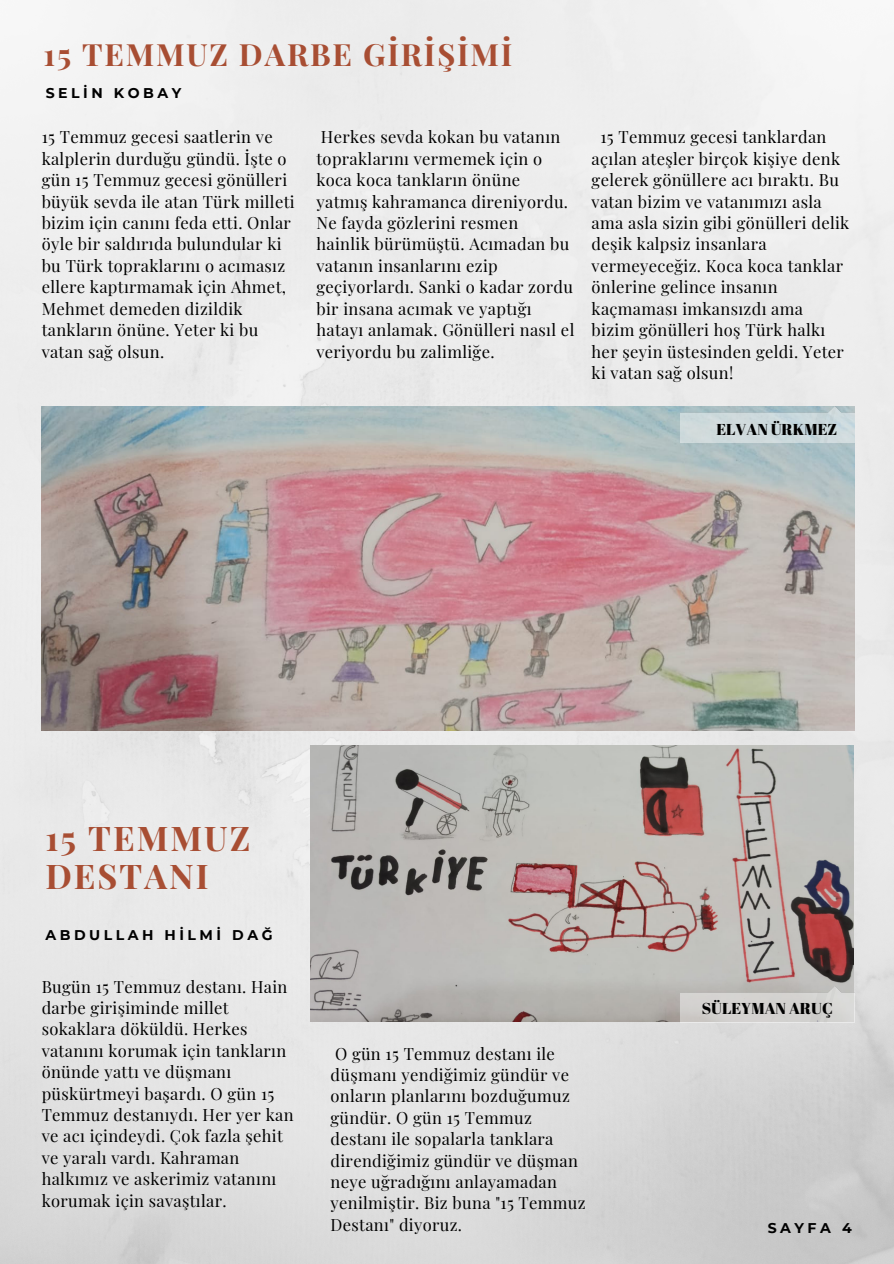
<style>
.page{position:relative;width:894px;height:1264px;background:#fff}
.page>*{position:absolute;margin:0;border:0;box-sizing:border-box;transform-origin:0 0}
.t1{font:700 34.05px/38.2px "Playfair Display";letter-spacing:.06em;color:#a84e33}
.t2{font:700 30.75px "Playfair Display";letter-spacing:.06em;color:#a84e33}
.t3{font:16.5px/21.5px "Playfair Display";letter-spacing:.02em;color:#000}
.t4{font:15.75px "Abril Fatface";color:#000}
.t5{font:700 14.1px "Montserrat";letter-spacing:.25em;color:#000}
</style>
<div class="page">
<img style="left:0;top:0;width:893px;height:1263px">
<img style="left:310px;top:745px;width:543px;height:276px">
<img style="left:42px;top:407px;width:811px;height:323px">
<img style="left:680px;top:407px;width:174px;height:36px">
<img style="left:680px;top:986px;width:174px;height:36px">
<p class="t2" style="left:44px;top:33px;width:470px">15 TEMMUZ DARBE GİRİŞİMİ</p>
<p class="t5" style="left:46px;top:84px;width:137px">SELİN KOBAY</p>
<p class="t3" style="left:42px;top:126px;width:253px">15 Temmuz gecesi saatlerin ve kalplerin durduğu gündü. İşte o gün 15 Temmuz gecesi gönülleri büyük sevda ile atan Türk milleti bizim için canını feda etti. Onlar öyle bir saldırıda bulundular ki bu Türk topraklarını o acımasız ellere kaptırmamak için Ahmet,<br>Mehmet demeden dizildik tankların önüne. Yeter ki bu vatan sağ olsun.</p>
<p class="t3" style="left:591px;top:126px;width:259px;text-indent:9px">15 Temmuz gecesi tanklardan açılan ateşler birçok kişiye denk gelerek gönüllere acı bıraktı. Bu vatan bizim ve vatanımızı asla ama asla sizin gibi gönülleri delik deşik kalpsiz insanlara vermeyeceğiz. Koca koca tanklar önlerine gelince insanın kaçmaması imkansızdı ama bizim gönülleri hoş Türk halkı her şeyin üstesinden geldi. Yeter ki vatan sağ olsun!</p>
<p class="t3" style="left:316px;top:126px;width:259px">Herkes sevda kokan bu vatanın topraklarını vermemek için o koca koca tankların önüne yatmış kahramanca direniyordu.<br>Ne fayda gözlerini resmen hainlik bürümüştü. Acımadan bu vatanın insanlarını ezip geçiyorlardı. Sanki o kadar zordu bir insana acımak ve yaptığı hatayı anlamak. Gönülleri nasıl el veriyordu bu zalimliğe.</p>
<p class="t4" style="left:716px;top:418px;width:122px">ELVAN ÜRKMEZ</p>
<p class="t1" style="left:45px;top:817px;width:206px">15 TEMMUZ<br>DESTANI</p>
<p class="t5" style="left:45px;top:926px;width:229px">ABDULLAH HİLMİ DAĞ</p>
<p class="t3" style="left:42px;top:975px;width:253px">Bugün 15 Temmuz destanı. Hain darbe girişiminde millet sokaklara döküldü. Herkes vatanını korumak için tankların önünde yattı ve düşmanı püskürtmeyi başardı. O gün 15<br>Temmuz destanıydı. Her yer kan ve acı içindeydi. Çok fazla şehit ve yaralı vardı. Kahraman halkımız ve askerimiz vatanını korumak için savaştılar.</p>
<p class="t3" style="left:330px;top:1042px;width:256px">O gün 15 Temmuz destanı ile düşmanı yendiğimiz gündür ve onların planlarını bozduğumuz gündür. O gün 15 Temmuz destanı ile sopalarla tanklara direndiğimiz gündür ve düşman neye uğradığını anlayamadan yenilmiştir. Biz buna "15 Temmuz<br>Destanı" diyoruz.</p>
<p class="t4" style="left:701px;top:997px;width:133px">SÜLEYMAN ARUÇ</p>
<p class="t5" style="left:767px;top:1218px;width:85px">SAYFA 4</p>
</div>
